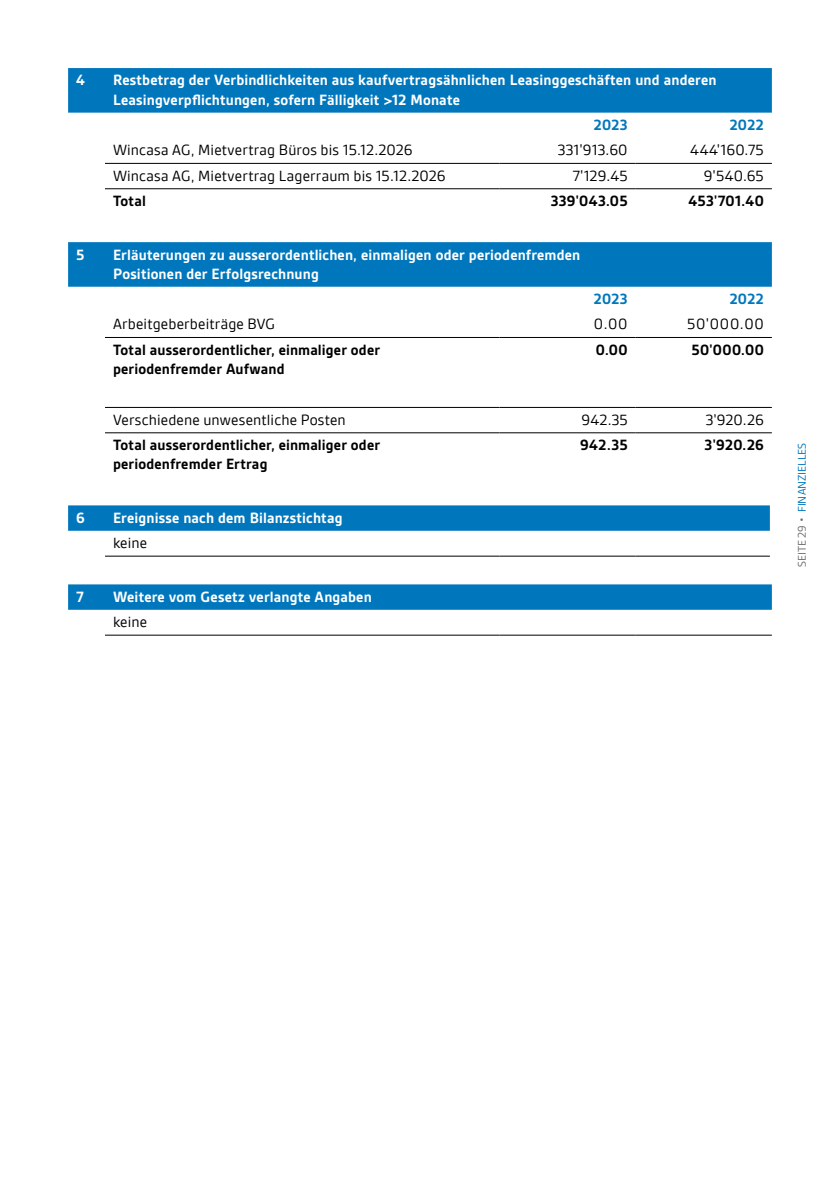
<style>
.page{position:relative;width:840px;height:1191px;background:#fff}
.page>*{position:absolute;margin:0;border:0;box-sizing:border-box;transform-origin:0 0}
.t1{font:700 16px/19.2px "Gesta";letter-spacing:.01em;color:#fff}
.t2{font:16px "Gesta";letter-spacing:.01em;color:#000}
.t3{font:700 16px/19.2px "Gesta";letter-spacing:.01em;color:#000}
.t4{font:700 16px "Gesta";letter-spacing:.015em;color:#0077bd}
.t5{font:12px "Gesta";color:#0077bd}
.s1{color:#706d69}
</style>
<div class="page">
<div style="left:68px;top:68px;width:703px;height:45px;background:#0077bd"></div>
<hr style="left:105px;top:163px;width:394px;height:1px;background:#000">
<hr style="left:499px;top:163px;width:136px;height:1px;background:#000">
<hr style="left:635px;top:163px;width:136px;height:1px;background:#000">
<hr style="left:105px;top:188px;width:394px;height:1px;background:#000">
<hr style="left:499px;top:188px;width:136px;height:1px;background:#000">
<hr style="left:635px;top:188px;width:136px;height:1px;background:#000">
<div style="left:68px;top:242px;width:703px;height:45px;background:#0077bd"></div>
<hr style="left:105px;top:337px;width:394px;height:1px;background:#000">
<hr style="left:499px;top:337px;width:136px;height:1px;background:#000">
<hr style="left:635px;top:337px;width:136px;height:1px;background:#000">
<hr style="left:105px;top:407px;width:394px;height:1px;background:#000">
<hr style="left:499px;top:407px;width:136px;height:1px;background:#000">
<hr style="left:635px;top:407px;width:136px;height:1px;background:#000">
<hr style="left:105px;top:432px;width:394px;height:1px;background:#000">
<hr style="left:499px;top:432px;width:136px;height:1px;background:#000">
<hr style="left:635px;top:432px;width:136px;height:1px;background:#000">
<svg style="left:68px;top:505px;width:701px;height:26px;background:#067abe"></svg>
<hr style="left:105px;top:556px;width:394px;height:1px;background:#000">
<hr style="left:499px;top:556px;width:136px;height:1px;background:#000">
<hr style="left:635px;top:556px;width:134px;height:1px;background:#000">
<svg style="left:68px;top:584px;width:703px;height:26px;background:#067abe"></svg>
<hr style="left:105px;top:635px;width:394px;height:1px;background:#000">
<hr style="left:499px;top:635px;width:136px;height:1px;background:#000">
<hr style="left:635px;top:635px;width:136px;height:1px;background:#000">
<p class="t1" style="left:76px;top:71px;width:10px">4</p>
<p class="t1" style="left:113px;top:71px;width:604px">Restbetrag der Verbindlichkeiten aus kaufvertragsähnlichen Leasinggeschäften und anderen<br>Leasingverpflichtungen, sofern Fälligkeit &gt;12 Monate</p>
<p class="t4" style="left:593px;top:116px;width:36px">2023</p>
<p class="t4" style="left:729px;top:116px;width:36px">2022</p>
<p class="t2" style="left:113px;top:142px;width:301px">Wincasa AG, Mietvertrag Büros bis 15.12.2026</p>
<p class="t2" style="left:557px;top:142px;width:71px">331'913.60</p>
<p class="t2" style="left:689px;top:142px;width:75px">444'160.75</p>
<p class="t2" style="left:113px;top:167px;width:334px">Wincasa AG, Mietvertrag Lagerraum bis 15.12.2026</p>
<p class="t2" style="left:572px;top:167px;width:56px">7'129.45</p>
<p class="t2" style="left:703px;top:167px;width:61px">9'540.65</p>
<p class="t3" style="left:113px;top:191px;width:34px">Total</p>
<p class="t3" style="left:550px;top:191px;width:78px">339'043.05</p>
<p class="t3" style="left:688px;top:191px;width:77px">453'701.40</p>
<p class="t1" style="left:76px;top:245px;width:10px">5</p>
<p class="t1" style="left:113px;top:245px;width:468px">Erläuterungen zu ausserordentlichen, einmaligen oder periodenfremden<br>Positionen der Erfolgsrechnung</p>
<p class="t4" style="left:593px;top:290px;width:36px">2023</p>
<p class="t4" style="left:729px;top:290px;width:36px">2022</p>
<p class="t2" style="left:113px;top:316px;width:163px">Arbeitgeberbeiträge BVG</p>
<p class="t2" style="left:593px;top:316px;width:35px">0.00</p>
<p class="t2" style="left:686px;top:316px;width:78px">50'000.00</p>
<p class="t3" style="left:113px;top:340px;width:268px">Total ausserordentlicher, einmaliger oder periodenfremder Aufwand</p>
<p class="t3" style="left:595px;top:340px;width:33px">0.00</p>
<p class="t3" style="left:691px;top:340px;width:74px">50'000.00</p>
<p class="t2" style="left:113px;top:411px;width:234px">Verschiedene unwesentliche Posten</p>
<p class="t2" style="left:581px;top:411px;width:48px">942.35</p>
<p class="t2" style="left:705px;top:411px;width:60px">3'920.26</p>
<p class="t3" style="left:113px;top:435px;width:268px">Total ausserordentlicher, einmaliger oder periodenfremder Ertrag</p>
<p class="t3" style="left:580px;top:435px;width:49px">942.35</p>
<p class="t3" style="left:704px;top:435px;width:61px">3'920.26</p>
<p class="t1" style="left:76px;top:508px;width:10px">6</p>
<p class="t1" style="left:113px;top:508px;width:231px">Ereignisse nach dem Bilanzstichtag</p>
<p class="t2" style="left:113px;top:534px;width:36px">keine</p>
<p class="t1" style="left:76px;top:587px;width:9px">7</p>
<p class="t1" style="left:113px;top:587px;width:260px">Weitere vom Gesetz verlangte Angaben</p>
<p class="t2" style="left:113px;top:613px;width:36px">keine</p>
<p class="t5" style="left:795px;top:567px;width:126px;rotate:-90deg"><span class="s1">SEITE 29 •</span> FINANZIELLES</p>
</div>
